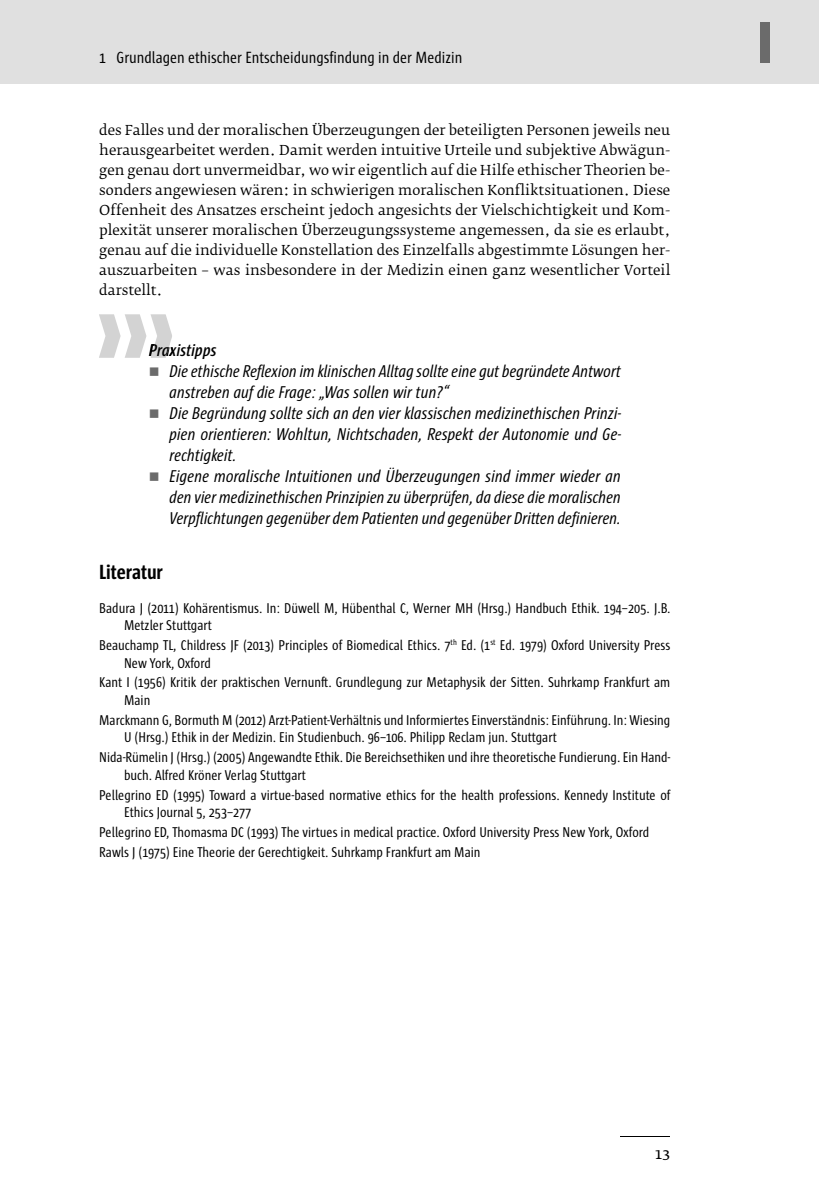
<style>
.page{position:relative;width:819px;height:1191px;background:#fff}
.page>*{position:absolute;margin:0;border:0;box-sizing:border-box;transform-origin:0 0}
.t1{font:63px "Zapf Dingbats ITC";color:#d3d3d3}
.t2{font:800 59.5px "Sun Cd";color:#6b6b6b}
.t3{font:700 21px "Sun Cd";letter-spacing:-.005em;color:#000}
.t4{font:italic 17.5px/21px "Sun Cd";letter-spacing:-.005em;color:#000}
.t5{font:italic 600 17.5px "Sun Cd";letter-spacing:.005em;color:#000}
.t6{font:16.62px "Sun Cd";color:#000}
.t7{font:15.75px "Fedra Serif B Pro";color:#000}
.t8{font:14.53px/17.5px "Sun Cd";color:#000}
.t9{font:13.65px/20.1px "Fedra Serif B Pro";color:#000;text-align:justify}
</style>
<div class="page">
<div style="left:0;top:0;width:819px;height:84px;background:#e0e0e0"></div>
<hr style="left:620px;top:1136px;width:50px;height:1px;background:#000">
<div style="left:151px;top:344px;width:19px;height:14px;background:#d3d3d3"></div>
<p class="t6" style="left:99px;top:51px;width:364px">1 Grundlagen ethischer Entscheidungs findung in der Medizin</p>
<p class="t9" style="left:99px;top:121px;width:572px">des Falles und der moralischen Überzeugungen der beteiligten Personen jeweils neu herausgearbeitet werden. Damit werden intuitive Urteile und subjektive Abwägun&shy;gen genau dort unvermeidbar, wo wir eigentlich auf die Hilfe ethischer Theorien be&shy;sonders angewiesen wären: in schwierigen moralischen Konfliktsituationen. Diese Offenheit des Ansatzes erscheint jedoch angesichts der Vielschichtigkeit und Kom&shy;plexität unserer moralischen Überzeugungssysteme angemessen, da sie es erlaubt, genau auf die individuelle Konstellation des Einzelfalls abgestimmte Lösungen her&shy;auszuarbeiten – was insbesondere in der Medizin einen ganz wesentlicher Vorteil darstellt.</p>
<h1 class="t1" style="left:97px;top:307px;width:79px">❱❱❱</h1>
<p class="t5" style="left:149px;top:343px;width:69px">Praxistipps</p>
<p class="t4" style="left:169px;top:362px;width:453px">Die ethische Reflexion im klinischen Alltag sollte eine gut begründete Antwort anstreben auf die Frage: „Was sollen wir tun?“<br>Die Begründung sollte sich an den vier klassischen medizinethischen Prinzi&shy;pien orientieren: Wohltun, Nichtschaden, Respekt der Autonomie und Ge&shy;rechtigkeit.<br>Eigene moralische Intuitionen und Überzeugungen sind immer wieder an den vier medizinethischen Prinzipien zu überprüfen, da diese die moralischen Verpflichtungen gegenüber dem Patienten und gegenüber Dritten definieren.</p>
<h3 class="t3" style="left:99px;top:564px;width:65px">Literatur</h3>
<p class="t8" style="left:124px;top:600px;width:547px;text-indent:-25px">Badura J (2011) Kohärentismus. In: Düwell M, Hübenthal C, Werner MH (Hrsg.) Handbuch Ethik. 194–205. J.B.<br>Metzler Stuttgart</p>
<p class="t8" style="left:124px;top:638px;width:547px;text-indent:-25px">Beauchamp TL, Childress JF (2013) Principles of Biomedical Ethics. 7 <sup>th</sup> Ed. (1 <sup>st</sup> Ed. 1979) Oxford University Press<br>New York, Oxford</p>
<p class="t8" style="left:124px;top:675px;width:547px;text-indent:-25px">Kant I (1956) Kritik der praktischen Vernunft. Grundlegung zur Metaphysik der Sitten. Suhrkamp Frankfurt am<br>Main</p>
<p class="t8" style="left:124px;top:712px;width:547px;text-indent:-25px">Marckmann G, Bormuth M (2012) Arzt-Patient-Verhältnis und Informiertes Einverständnis: Einführung. In: Wiesing<br>U (Hrsg.) Ethik in der Medizin. Ein Studienbuch. 96–106. Philipp Reclam jun. Stuttgart</p>
<p class="t8" style="left:124px;top:750px;width:548px;text-indent:-25px">Nida-Rümelin J (Hrsg.) (2005) Angewandte Ethik. Die Bereichsethiken und ihre theoretische Fundierung. Ein Hand&shy;buch. Alfred Kröner Verlag Stuttgart</p>
<p class="t8" style="left:124px;top:787px;width:547px;text-indent:-25px">Pellegrino ED (1995) Toward a virtue-based normative ethics for the health professions. Kennedy Institute of<br>Ethics Journal 5, 253–277</p>
<p class="t8" style="left:99px;top:823px;width:551px;line-height:19.9px">Pellegrino ED, Thomasma DC (1993) The virtues in medical practice. Oxford University Press New York, Oxford<br>Rawls J (1975) Eine Theorie der Gerechtigkeit. Suhrkamp Frankfurt am Main</p>
<h2 class="t2" style="left:757px;top:21px;width:17px">I</h2>
<p class="t7" style="left:655px;top:1146px;width:17px">13</p>
</div>
